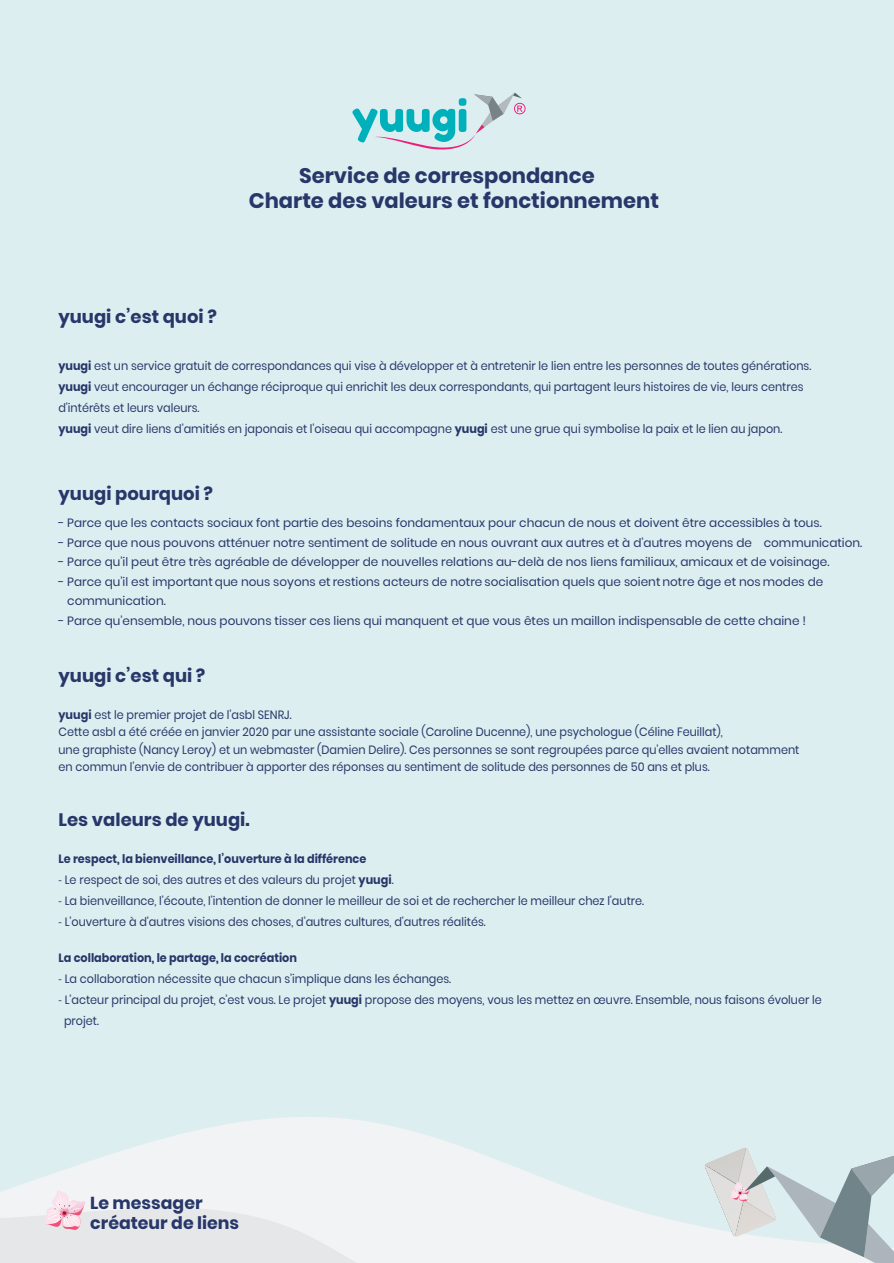
<style>
.page{position:relative;width:894px;height:1263px;background:#fff}
.page>*{position:absolute;margin:0;border:0;box-sizing:border-box;transform-origin:0 0}
.t1{font:700 21px/25.2px "Poppins";color:#273769}
.t2{font:700 18px "Poppins";color:#273769}
.t3{font:700 17.25px/20.7px "Poppins";color:#273769}
.t4{font:12px/21px "Poppins";color:#273769;scale:.93 1}
.t5{font:12px/19.5px "Poppins";color:#273769}
.t6{font:700 12px "Poppins";color:#273769;scale:.93 1}
.s1{font-weight:700}
.s2{font-family:"Myriad Pro"}
</style>
<div class="page">
<div style="left:0;top:0;width:893px;height:1263px;background:#ddeef1"></div>
<svg style="left:0;top:1117px;width:745px;height:146px;fill:#f2f3f4"></svg>
<img style="left:84px;top:1200px;width:1px;height:15px">
<svg style="left:44px;top:1190px;width:40px;height:40px;background:#f3d7e1"></svg>
<svg style="left:352px;top:93px;width:173px;height:57px"></svg>
<svg style="left:704px;top:1148px;width:189px;height:115px"></svg>
<h1 class="t1" style="left:249px;top:163px;width:411px;text-indent:50px">Service de correspondance<br>Charte des valeurs et fonctionnement</h1>
<h2 class="t2" style="left:58px;top:304px;width:160px">yuugi c’est quoi ?</h2>
<p class="t4" style="left:58px;top:355px;width:810px"><span class="s1">yuugi</span> est un service gratuit de correspondances qui vise à développer et à entretenir le lien entre les personnes de toutes générations. <span class="s1">yuugi</span> veut encourager un échange réciproque qui enrichit les deux correspondants, qui partagent leurs histoires de vie, leurs centres d’intérêts et leurs valeurs.<br><span class="s1">yuugi</span> veut dire liens d’amitiés en japonais et l’oiseau qui accompagne <span class="s1">yuugi</span> est une grue qui symbolise la paix et le lien au japon.</p>
<h2 class="t2" style="left:58px;top:481px;width:156px">yuugi pourquoi ?</h2>
<p class="t5" style="left:58px;top:513px;width:764px">- Parce que les contacts sociaux font partie des besoins fondamentaux pour chacun de nous et doivent être accessibles à tous.</p>
<p class="t5" style="left:58px;top:532px;width:805px">- Parce que nous pouvons atténuer notre sentiment de solitude en nous ouvrant aux autres et à d’autres moyens de communication.</p>
<p class="t5" style="left:58px;top:552px;width:772px">- Parce qu’il peut être très agréable de développer de nouvelles relations au-delà de nos liens familiaux, amicaux et de voisinage.</p>
<p class="t5" style="left:67px;top:571px;width:757px;text-indent:-9px">- Parce qu’il est important que nous soyons et restions acteurs de notre socialisation quels que soient notre âge et nos modes de communication.</p>
<p class="t5" style="left:58px;top:610px;width:748px">- Parce qu’ensemble, nous pouvons tisser ces liens qui manquent et que vous êtes un maillon indispensable de cette chaine !</p>
<h2 class="t2" style="left:58px;top:663px;width:148px">yuugi c’est qui ?</h2>
<p class="t4" style="left:58px;top:706px;width:797px;line-height:17.4px"><span class="s1">yuugi</span> est le premier projet de l’asbl SENRJ.<br>Cette asbl a été créée en janvier 2020 par une assistante sociale (Caroline Ducenne), une psychologue (Céline Feuillat),<br>une graphiste (Nancy Leroy) et un webmaster (Damien Delire). Ces personnes se sont regroupées parce qu’elles avaient notamment en commun l’envie de contribuer à apporter des réponses au sentiment de solitude des personnes de 50 ans et plus.</p>
<h2 class="t2" style="left:58px;top:807px;width:193px">Les valeurs de yuugi.</h2>
<p class="t6" style="left:58px;top:851px;width:332px">Le respect, la bienveillance, l’ouverture à la différence</p>
<p class="t4" style="left:58px;top:870px;width:362px"><span class="s2">-</span> Le respect de soi, des autres et des valeurs du projet <span class="s1">yuugi</span>.</p>
<p class="t4" style="left:58px;top:891px;width:631px"><span class="s2">-</span> La bienveillance, l’écoute, l’intention de donner le meilleur de soi et de rechercher le meilleur chez l’autre.</p>
<p class="t4" style="left:58px;top:912px;width:461px"><span class="s2">-</span> L’ouverture à d’autres visions des choses, d’autres cultures, d’autres réalités.</p>
<p class="t6" style="left:58px;top:950px;width:258px">La collaboration, le partage, la cocréation</p>
<p class="t4" style="left:58px;top:969px;width:423px"><span class="s2">-</span> La collaboration nécessite que chacun s’implique dans les échanges.</p>
<p class="t4" style="left:64px;top:990px;width:816px;text-indent:-6px"><span class="s2">-</span> L’acteur principal du projet, c’est vous. Le projet <span class="s1">yuugi</span> propose des moyens, vous les mettez en œuvre. Ensemble, nous faisons évoluer le projet.</p>
<h3 class="t3" style="left:90px;top:1192px;width:150px">Le messager créateur de liens</h3>
</div>
